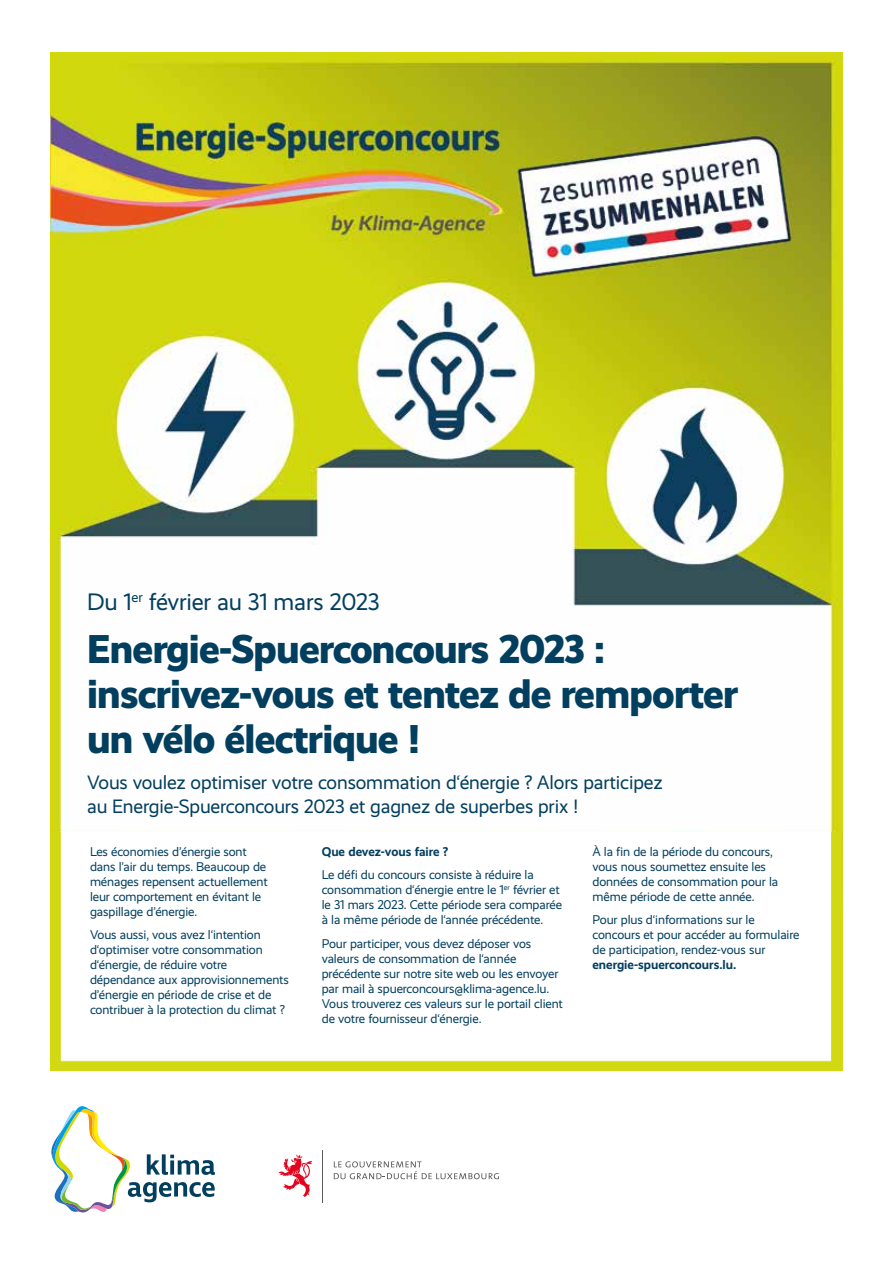
<style>
.page{position:relative;width:893px;height:1263px;background:#fff}
.page>*{position:absolute;margin:0;border:0;box-sizing:border-box;transform-origin:0 0}
.t1{font:800 40.5px/45px "Realist";letter-spacing:-.02em;color:#023e5e}
.t2{font:24px "Realist";letter-spacing:-.01em;color:#023e5e}
.t3{font:19.5px/24px "Realist";letter-spacing:-.01em;color:#023e5e}
.t4{font:12.75px/15px "Realist";letter-spacing:-.01em;color:#023e5e}
.t5{font:700 12.75px "Realist";color:#023e5e}
</style>
<div class="page">
<img style="left:51px;top:52px;width:791px;height:781px">
<hr style="left:321px;top:1150px;width:1px;height:53px;background:#5a5a59">
<svg style="left:279px;top:1155px;width:33px;height:42px"></svg>
<svg style="left:334px;top:1161px;width:165px;height:18px"></svg>
<svg style="left:51px;top:1106px;width:164px;height:107px"></svg>
<img style="left:51px;top:833px;width:791px;height:237px">
<h2 class="t2" style="left:87px;top:588px;width:294px">Du 1<sup>er</sup> février au 31 mars 2023</h2>
<h1 class="t1" style="left:87px;top:626px;width:653px">Energie-Spuerconcours 2023 : inscrivez-vous et tentez de remporter un vélo électrique !</h1>
<h3 class="t3" style="left:87px;top:771px;width:577px">Vous voulez optimiser votre consommation d‘énergie ? Alors participez au Energie-Spuerconcours 2023 et gagnez de superbes prix !</h3>
<p class="t4" style="left:90px;top:844px;width:179px">Les économies d’énergie sont dans l’air du temps. Beaucoup de ménages repensent actuellement leur comportement en évitant le gaspillage d’énergie.</p>
<p class="t4" style="left:90px;top:927px;width:200px">Vous aussi, vous avez l‘intention d‘optimiser votre consommation d‘énergie, de réduire votre dépendance aux approvisionnements d’énergie en période de crise et de contribuer à la protection du climat ?</p>
<p class="t5" style="left:322px;top:844px;width:128px">Que devez-vous faire ?</p>
<p class="t4" style="left:322px;top:867px;width:242px">Le défi du concours consiste à réduire la consommation d‘énergie entre le 1<sup>er</sup> février et le 31 mars 2023. Cette période sera comparée à la même période de l‘année précédente.</p>
<p class="t4" style="left:322px;top:936px;width:243px">Pour participer, vous devez déposer vos valeurs de consommation de l‘année précédente sur notre site web ou les envoyer par mail à spuerconcours@klima-agence.lu.<br>Vous trouverez ces valeurs sur le portail client de votre fournisseur d‘énergie.</p>
<p class="t4" style="left:592px;top:844px;width:187px">À la fin de la période du concours, vous nous soumettez ensuite les données de consommation pour la même période de cette année.</p>
<p class="t4" style="left:592px;top:912px;width:208px">Pour plus d‘informations sur le concours et pour accéder au formulaire de participation, rendez-vous sur</p>
<p class="t5" style="left:592px;top:957px;width:145px">energie-spuerconcours.lu.</p>
</div>
